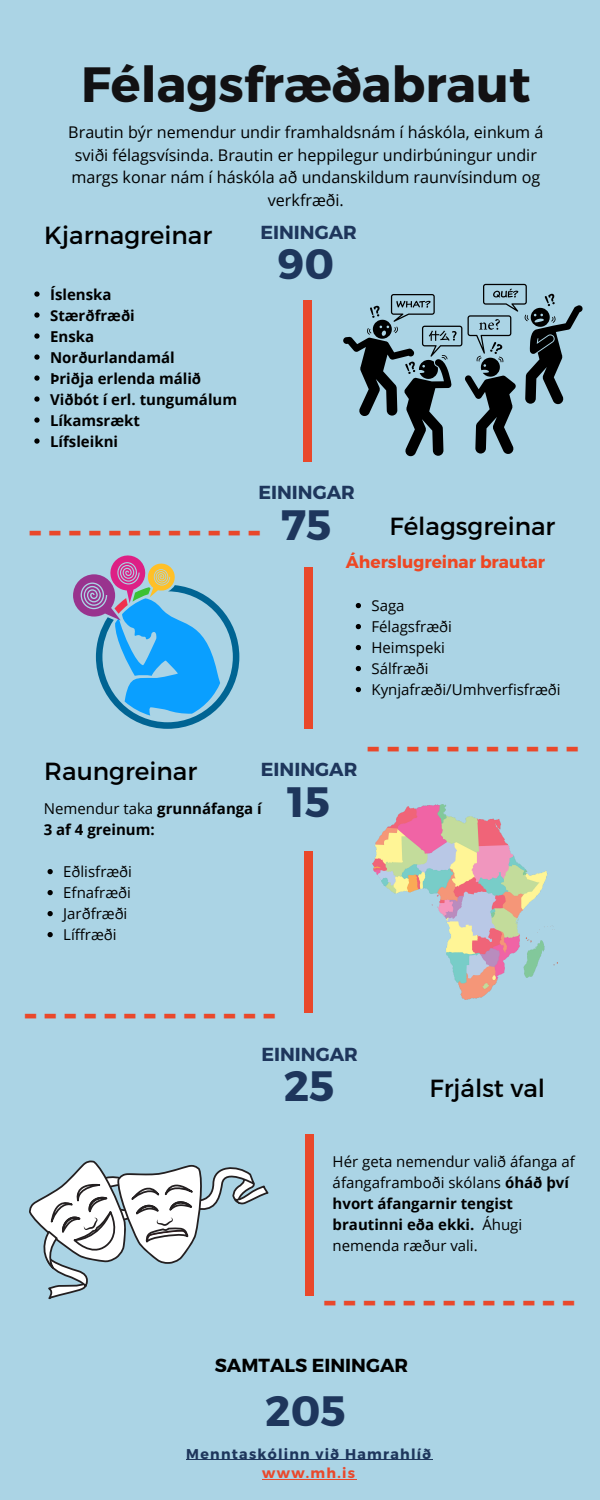
<style>
.page{position:relative;width:600px;height:1500px;background:#abd4e5}
.page>*{position:absolute;margin:0;border:0;box-sizing:border-box;transform-origin:0 0}
.t1{font:700 49.5px "Montserrat";color:#121113}
.t2{font:700 42.4px "Montserrat";color:#1e365c}
.t3{font:700 42px "Montserrat";color:#e9482b}
.t4{font:24.8px "Montserrat";color:#000}
.t5{font:700 18.9px "Montserrat";color:#1e365c}
.t6{font:700 18.9px "Montserrat";color:#000}
.t7{font:700 17px "Montserrat";color:#ee4723}
.t8{font:16.1px/22.5px "Open Sans";color:#000;text-align:center}
.t9{font:15px/21px "Open Sans";color:#000}
.t10{font:700 15px/21px "Open Sans";color:#000}
.t11{font:700 14.1px "Montserrat";letter-spacing:.09em;color:#1e365c}
.t12{font:700 14.1px "Montserrat";letter-spacing:.09em;color:#e9482b}
.s1{font-weight:400}
.s2{font-weight:700}
</style>
<div class="page">
<div style="left:303px;top:300px;width:9px;height:161px;background:#e9482b"></div>
<div style="left:304px;top:567px;width:9px;height:162px;background:#e9482b"></div>
<div style="left:304px;top:851px;width:9px;height:161px;background:#e9482b"></div>
<div style="left:306px;top:1134px;width:8px;height:161px;background:#e9482b"></div>
<svg style="left:29px;top:1161px;width:240px;height:138px"></svg>
<svg style="left:343px;top:284px;width:240px;height:172px"></svg>
<svg style="left:73px;top:555px;width:166px;height:174px"></svg>
<img style="left:372px;top:804px;width:185px;height:196px">
<svg style="left:34px;top:291px;width:6px;height:6px"></svg>
<svg style="left:34px;top:312px;width:6px;height:6px"></svg>
<svg style="left:34px;top:333px;width:6px;height:6px"></svg>
<svg style="left:34px;top:354px;width:6px;height:6px"></svg>
<svg style="left:34px;top:375px;width:6px;height:6px"></svg>
<svg style="left:34px;top:396px;width:6px;height:6px"></svg>
<svg style="left:34px;top:417px;width:6px;height:6px"></svg>
<svg style="left:34px;top:438px;width:6px;height:6px"></svg>
<svg style="left:356px;top:603px;width:5px;height:5px"></svg>
<svg style="left:356px;top:624px;width:5px;height:5px"></svg>
<svg style="left:356px;top:645px;width:5px;height:5px"></svg>
<svg style="left:356px;top:666px;width:5px;height:5px"></svg>
<svg style="left:356px;top:687px;width:5px;height:5px"></svg>
<svg style="left:48px;top:869px;width:5px;height:5px"></svg>
<svg style="left:48px;top:890px;width:5px;height:5px"></svg>
<svg style="left:48px;top:911px;width:5px;height:5px"></svg>
<svg style="left:48px;top:932px;width:5px;height:5px"></svg>
<hr style="left:186px;top:1460px;width:246px;height:1px;background:#1e365c">
<hr style="left:262px;top:1479px;width:94px;height:1px;background:#e9482b">
<p class="t1" style="left:81px;top:52px;width:451px">Félagsfræðabraut</p>
<h3 class="t8" style="left:68px;top:121px;width:477px">Brautin býr nemendur undir framhaldsnám í háskóla, einkum á sviði félagsvísinda. Brautin er heppilegur undirbúningur undir margs konar nám í háskóla að undanskildum raunvísindum og verkfræði.</h3>
<h4 class="t4" style="left:44px;top:219px;width:169px">Kjarnagreinar</h4>
<p class="t5" style="left:260px;top:220px;width:98px">EININGAR</p>
<h4 class="t2" style="left:278px;top:236px;width:58px">90</h4>
<p class="t10" style="left:50px;top:283px;width:63px">Íslenska</p>
<p class="t10" style="left:50px;top:304px;width:86px">Stærðfræði</p>
<p class="t10" style="left:50px;top:325px;width:46px">Enska</p>
<p class="t10" style="left:50px;top:346px;width:126px">Norðurlandamál</p>
<p class="t10" style="left:50px;top:367px;width:153px">Þriðja erlenda málið</p>
<p class="t10" style="left:50px;top:388px;width:189px">Viðbót í erl. tungumálum</p>
<p class="t10" style="left:50px;top:409px;width:91px">Líkamsrækt</p>
<p class="t10" style="left:50px;top:430px;width:70px">Lífsleikni</p>
<p class="t5" style="left:258px;top:480px;width:98px">EININGAR</p>
<h4 class="t3" style="left:27px;top:504px;width:236px">------------</h4>
<p class="t2" style="left:281px;top:497px;width:52px">75</p>
<h1 class="t4" style="left:390px;top:510px;width:167px">Félagsgreinar</h1>
<h6 class="t7" style="left:346px;top:551px;width:201px">Áherslugreinar brautar</h6>
<h4 class="t9" style="left:372px;top:595px;width:35px">Saga</h4>
<p class="t9" style="left:372px;top:616px;width:82px">Félagsfræði</p>
<p class="t9" style="left:372px;top:637px;width:75px">Heimspeki</p>
<h3 class="t9" style="left:372px;top:658px;width:59px">Sálfræði</h3>
<h5 class="t9" style="left:372px;top:679px;width:191px">Kynjafræði/Umhverfisfræði</h5>
<h3 class="t4" style="left:44px;top:755px;width:154px">Raungreinar</h3>
<p class="t5" style="left:261px;top:757px;width:98px">EININGAR</p>
<p class="t10" style="left:44px;top:798px;width:220px"><span class="s1">Nemendur taka</span> grunnáfanga í<br>3 af 4 greinum:</p>
<p class="t9" style="left:63px;top:861px;width:70px">Eðlisfræði</p>
<p class="t9" style="left:63px;top:882px;width:69px">Efnafræði</p>
<p class="t9" style="left:63px;top:903px;width:66px">Jarðfræði</p>
<p class="t9" style="left:63px;top:924px;width:55px">Líffræði</p>
<h6 class="t2" style="left:287px;top:774px;width:44px">15</h6>
<p class="t3" style="left:365px;top:720px;width:216px">-----------</p>
<p class="t3" style="left:23px;top:986px;width:256px">-------------</p>
<p class="t5" style="left:261px;top:1042px;width:98px">EININGAR</p>
<p class="t2" style="left:284px;top:1058px;width:52px">25</p>
<p class="t4" style="left:429px;top:1072px;width:117px">Frjálst val</p>
<p class="t9" style="left:333px;top:1151px;width:244px">Hér geta nemendur valið áfanga af áfangaframboði skólans <span class="s2">óháð því hvort áfangarnir tengist brautinni eða ekki.</span> Áhugi nemenda ræður vali.</p>
<h3 class="t3" style="left:322px;top:1273px;width:256px">-------------</h3>
<p class="t6" style="left:215px;top:1353px;width:195px">SAMTALS EININGAR</p>
<p class="t2" style="left:265px;top:1384px;width:82px">205</p>
<p class="t11" style="left:186px;top:1445px;width:246px">Menntaskólinn við Hamrahlíð</p>
<p class="t12" style="left:262px;top:1464px;width:94px">www.mh.is</p>
</div>
